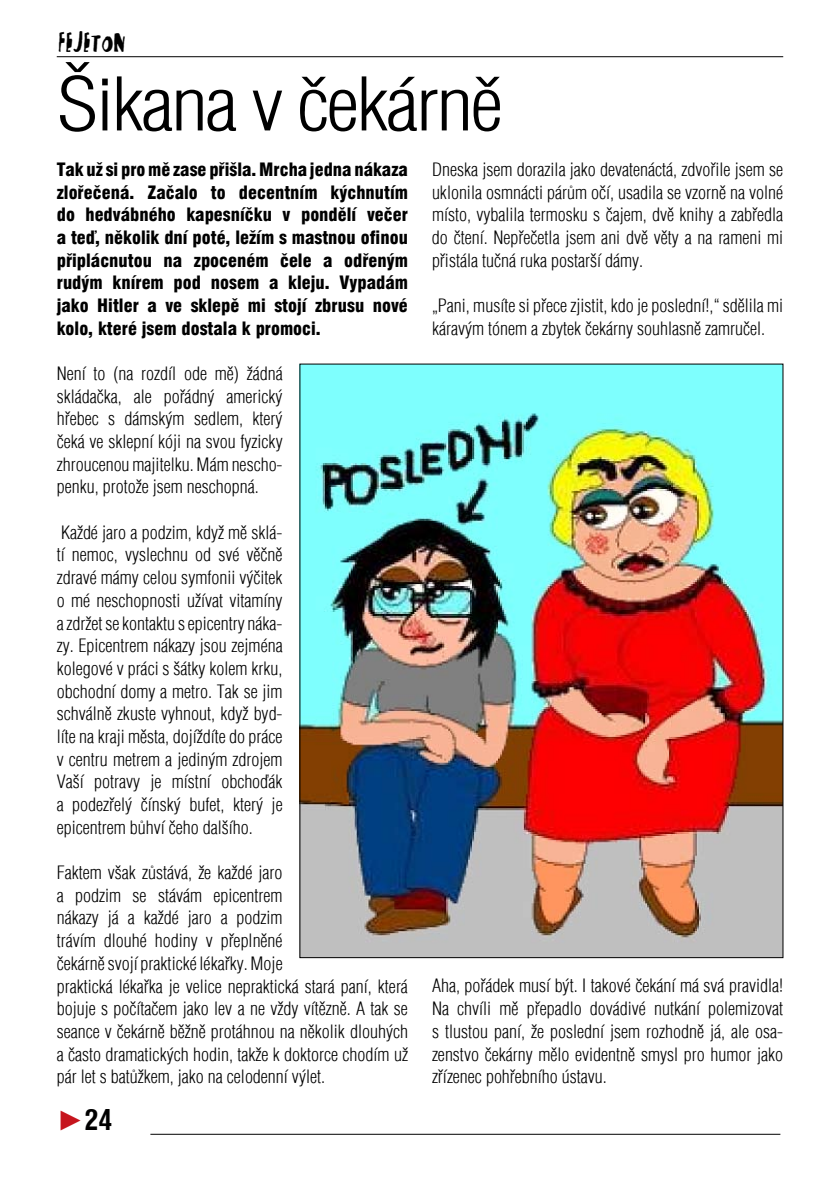
<style>
.page{position:relative;width:840px;height:1191px;background:#fff}
.page>*{position:absolute;margin:0;border:0;box-sizing:border-box;transform-origin:0 0}
.t1{font:72px "Switzerland Cond Light CE";letter-spacing:-.03em;color:#000;scale:1.15 1}
.t2{font:32px "PROTEINYMCACZ";color:#000}
.t3{font:condensed 28px "Swiss 721 AT Bold";color:#000}
.t4{font:18px/22.6px "Switzerland Cond Light CE";color:#000;text-align:justify}
.t5{font:condensed 18px/22.6px "Swiss 721 AT Black";color:#000;text-align:justify}
.s1{font-family:"Arial";font-stretch:normal;color:#c6141d}
</style>
<div class="page">
<hr style="left:150px;top:1134px;width:630px;height:1px;background:#000">
<hr style="left:57px;top:56px;width:725px;height:1px;background:#000">
<img style="left:301px;top:366px;width:479px;height:590px">
<h2 class="t2" style="left:58px;top:22px;width:69px">FEJETON</h2>
<h1 class="t1" style="left:57px;top:62px;width:389px">Šikana v čekárně</h1>
<p class="t4" style="left:432px;top:158px;width:352px">Dneska jsem dorazila jako devatenáctá, zdvořile jsem se uklonila osmnácti párům očí, usadila se vzorně na volné místo, vybalila termosku s čajem, dvě knihy a zabředla do čtení. Nepřečetla jsem ani dvě věty a na rameni mi přistála tučná ruka postarší dámy.</p>
<p class="t4" style="left:432px;top:294px;width:352px">„Pani, musíte si přece zjistit, kdo je poslední!,“ sdělila mi káravým tónem a zbytek čekárny souhlasně zamručel.</p>
<p class="t5" style="left:57px;top:158px;width:352px">Tak už si pro mě zase přišla. Mrcha jedna nákaza zlořečená. Začalo to decentním kýchnutím do hedvábného kapesníčku v pondělí večer a teď, několik dní poté, ležím s mastnou ofinou připlácnutou na zpoceném čele a odřeným rudým knírem pod nosem a kleju. Vypadám jako Hitler a ve sklepě mi stojí zbrusu nové kolo, které jsem dostala k promoci.</p>
<p class="t4" style="left:57px;top:362px;width:227px">Není to (na rozdíl ode mě) žádná skládačka, ale pořádný americký hřebec s dámským sedlem, který čeká ve sklepní kóji na svou fyzicky zhroucenou majitelku. Mám nescho&shy;penku, protože jsem neschopná.</p>
<p class="t4" style="left:57px;top:521px;width:227px">Každé jaro a podzim, když mě sklá&shy;tí nemoc, vyslechnu od své věčně zdravé mámy celou symfonii výčitek o mé neschopnosti užívat vitamíny a zdržet se kontaktu sepicentry náka&shy;zy. Epicentrem nákazy jsou zejména kolegové v práci s šátky kolem krku, obchodní domy a metro. Tak se jim schválně zkuste vyhnout, když byd&shy;líte na kraji města, dojíždíte do práce v centru metrem a jediným zdrojem Vaší potravy je místní obchoďák a podezřelý čínský bufet, který je epicentrem bůhví čeho dalšího.</p>
<p class="t4" style="left:57px;top:861px;width:352px;text-align:left">Faktem však zůstává, že každé jaro<br>a podzim se stávám epicentrem<br>nákazy já a každé jaro a podzim<br>trávím dlouhé hodiny v přeplněné<br>čekárně svojí praktické lékařky. Moje<br>praktická lékařka je velice nepraktická stará paní, která bojuje s počítačem jako lev a ne vždy vítězně. A tak se seance v čekárně běžně protáhnou na několik dlouhých a často dramatických hodin, takže k doktorce chodím už pár let s batůžkem, jako na celodenní výlet.</p>
<p class="t4" style="left:432px;top:974px;width:352px">Aha, pořádek musí být. I takové čekání má svá pravidla!<br>Na chvíli mě přepadlo dovádivé nutkání polemizovat s tlustou paní, že poslední jsem rozhodně já, ale osa&shy;zenstvo čekárny mělo evidentně smysl pro humor jako zřízenec pohřebního ústavu.</p>
<h3 class="t3" style="left:57px;top:1102px;width:55px"><span class="s1">►</span>24</h3>
</div>
